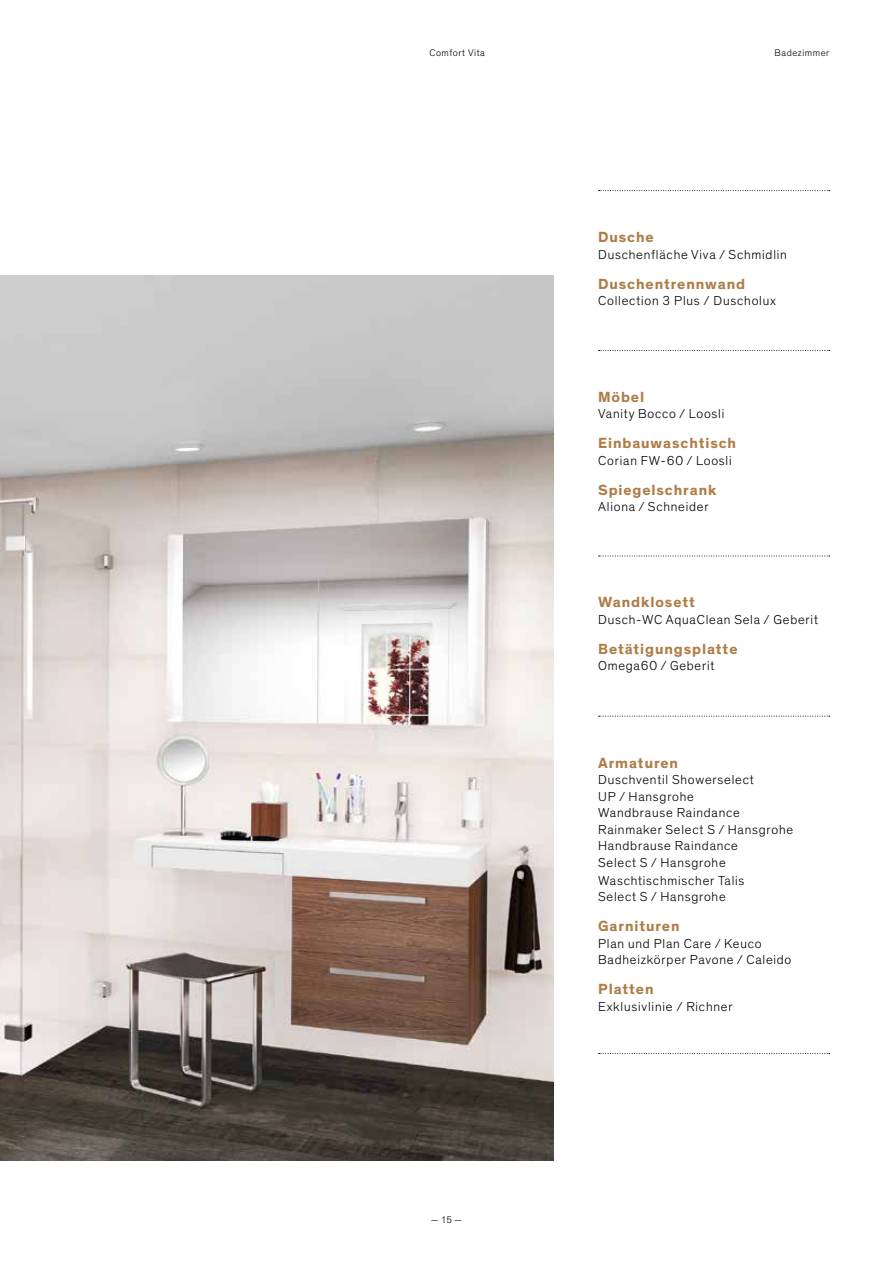
<style>
.page{position:relative;width:893px;height:1263px;background:#fff}
.page>*{position:absolute;margin:0;border:0;box-sizing:border-box;transform-origin:0 0}
.t1{font:700 15px "Theinhardt";letter-spacing:.06em;color:#af7d46}
.t2{font:300 13.2px/16.5px "Theinhardt";letter-spacing:.06em;color:#000}
.t3{font:300 9.75px "Theinhardt";letter-spacing:.06em;color:#000}
</style>
<div class="page">
<svg style="left:598px;top:190px;width:232px;height:1px"></svg>
<svg style="left:598px;top:350px;width:232px;height:1px"></svg>
<svg style="left:598px;top:556px;width:232px;height:1px"></svg>
<svg style="left:598px;top:716px;width:232px;height:1px"></svg>
<svg style="left:598px;top:1053px;width:232px;height:1px"></svg>
<img style="left:0;top:276px;width:553px;height:885px">
<p class="t3" style="left:429px;top:47px;width:57px">Comfort Vita</p>
<p class="t3" style="left:431px;top:1214px;width:33px">— 15 —</p>
<p class="t3" style="left:774px;top:47px;width:56px">Badezimmer</p>
<p class="t1" style="left:598px;top:228px;width:57px">Dusche</p>
<p class="t2" style="left:598px;top:246px;width:190px">Duschenfläche Viva / Schmidlin</p>
<p class="t1" style="left:598px;top:274px;width:148px">Duschentrennwand</p>
<p class="t2" style="left:598px;top:293px;width:179px">Collection 3 Plus / Duscholux</p>
<p class="t1" style="left:598px;top:387px;width:47px">Möbel</p>
<p class="t2" style="left:598px;top:406px;width:128px">Vanity Bocco / Loosli</p>
<p class="t1" style="left:598px;top:434px;width:139px">Einbauwaschtisch</p>
<p class="t2" style="left:598px;top:452px;width:135px">Corian FW-60 / Loosli</p>
<p class="t1" style="left:598px;top:480px;width:120px">Spiegelschrank</p>
<p class="t2" style="left:598px;top:499px;width:112px">Aliona / Schneider</p>
<p class="t1" style="left:598px;top:593px;width:98px">Wandklosett</p>
<p class="t2" style="left:598px;top:611px;width:221px">Dusch-WC AquaClean Sela / Geberit</p>
<p class="t1" style="left:598px;top:639px;width:141px">Betätigungsplatte</p>
<p class="t2" style="left:598px;top:658px;width:118px">Omega60 / Geberit</p>
<p class="t1" style="left:598px;top:753px;width:82px">Armaturen</p>
<p class="t2" style="left:598px;top:771px;width:196px">Duschventil Showerselect<br>UP / Hansgrohe<br>Wandbrause Raindance<br>Rainmaker Select S / Hansgrohe<br>Handbrause Raindance<br>Select S / Hansgrohe</p>
<p class="t2" style="left:598px;top:872px;width:148px">Waschtischmischer Talis<br>Select S / Hansgrohe</p>
<p class="t1" style="left:598px;top:917px;width:83px">Garnituren</p>
<p class="t2" style="left:598px;top:935px;width:195px">Plan und Plan Care / Keuco<br>Badheizkörper Pavone / Caleido</p>
<p class="t1" style="left:598px;top:980px;width:57px">Platten</p>
<p class="t2" style="left:598px;top:998px;width:136px">Exklusivlinie / Richner</p>
</div>
